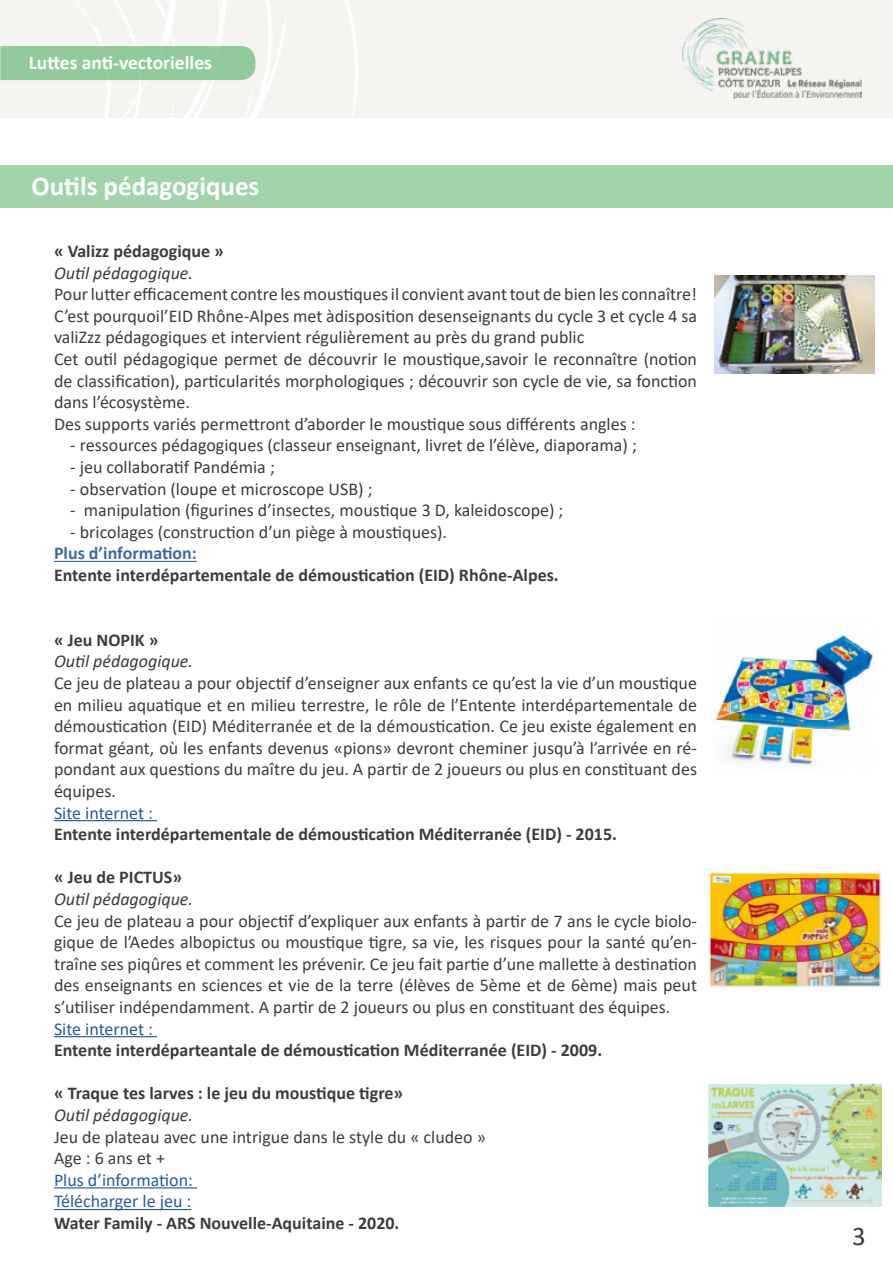
<style>
.page{position:relative;width:893px;height:1263px;background:#fff}
.page>*{position:absolute;margin:0;border:0;box-sizing:border-box;transform-origin:0 0}
.t1{font:700 27px "Calibri";color:#fff}
.t2{font:27px "Calibri";color:#3c3c3b}
.t3{font:700 19.5px "Calibri";color:#fff}
.t4{font:18px/21.6px "Calibri";color:#3d3d3c;text-align:justify}
.t5{font:18px/21.6px "Calibri";color:#3c3c3b}
.t6{font:700 18px "Calibri";color:#3c3c3b}
.t7{font:italic 18px "Calibri";color:#3c3c3b}
.t8{font:18px/21.6px "Calibri";color:#275b9b}
.t9{font:700 18px "Calibri";color:#3f68a5}
</style>
<div class="page">
<hr style="left:54px;top:561px;width:143px;height:1px;background:#3f68a5">
<hr style="left:54px;top:820px;width:103px;height:1px;background:#275b9b">
<hr style="left:54px;top:1036px;width:103px;height:1px;background:#275b9b">
<hr style="left:54px;top:1187px;width:143px;height:1px;background:#275b9b">
<hr style="left:54px;top:1209px;width:137px;height:1px;background:#275b9b">
<div style="left:0;top:0;width:893px;height:117px;background:#f6f4f1"></div>
<img style="left:76px;top:0;width:281px;height:117px">
<div style="left:0;top:46px;width:255px;height:34px;background:#93ca9b"></div>
<img style="left:682px;top:18px;width:179px;height:81px">
<div style="left:0;top:165px;width:893px;height:43px;background:#a2d3aa"></div>
<img style="left:714px;top:275px;width:160px;height:99px">
<img style="left:709px;top:871px;width:172px;height:119px">
<img style="left:713px;top:635px;width:163px;height:131px">
<img style="left:708px;top:1083px;width:174px;height:123px">
<p class="t3" style="left:29px;top:48px;width:185px">Luttes anti-vectorielles</p>
<h1 class="t1" style="left:32px;top:167px;width:229px">Outils pédagogiques</h1>
<p class="t6" style="left:54px;top:238px;width:171px">« Valizz pédagogique »</p>
<p class="t7" style="left:54px;top:260px;width:141px">Outil pédagogique.</p>
<p class="t5" style="left:54px;top:283px;width:645px">Pour lutter efficacement contre les moustiques il convient avant tout de bien les connaître!<br>C’est pourquoil’EID Rhône-Alpes met àdisposition desenseignants du cycle 3 et cycle 4 sa valiZzz pédagogiques et intervient régulièrement au près du grand public<br>Cet outil pédagogique permet de découvrir le moustique,savoir le reconnaître (notion de classification), particularités morphologiques ; découvrir son cycle de vie, sa fonction dans l’écosystème.<br>Des supports variés permettront d’aborder le moustique sous différents angles :</p>
<p class="t5" style="left:70px;top:434px;width:568px">- ressources pédagogiques (classeur enseignant, livret de l’élève, diaporama) ;</p>
<p class="t5" style="left:70px;top:456px;width:206px">- jeu collaboratif Pandémia ;</p>
<p class="t5" style="left:70px;top:477px;width:304px">- observation (loupe et microscope USB) ;</p>
<p class="t5" style="left:70px;top:499px;width:495px">- manipulation (figurines d’insectes, moustique 3 D, kaleidoscope) ;</p>
<p class="t5" style="left:70px;top:520px;width:378px">- bricolages (construction d’un piège à moustiques).</p>
<p class="t9" style="left:54px;top:541px;width:144px">Plus d’information:</p>
<p class="t6" style="left:54px;top:562px;width:506px">Entente interdépartementale de démoustication (EID) Rhône-Alpes.</p>
<p class="t6" style="left:54px;top:627px;width:106px">« Jeu NOPIK »</p>
<p class="t7" style="left:54px;top:649px;width:141px">Outil pédagogique.</p>
<p class="t4" style="left:54px;top:672px;width:644px">Ce jeu de plateau a pour objectif d’enseigner aux enfants ce qu’est la vie d’un moustique en milieu aquatique et en milieu terrestre, le rôle de l’Entente interdépartementale de démoustication (EID) Méditerranée et de la démoustication. Ce jeu existe également en format géant, où les enfants devenus «pions» devront cheminer jusqu’à l’arrivée en ré&shy;pondant aux questions du maître du jeu. A partir de 2 joueurs ou plus en constituant des équipes.</p>
<p class="t8" style="left:54px;top:801px;width:100px">Site internet :</p>
<p class="t6" style="left:54px;top:821px;width:564px">Entente interdépartementale de démoustication Méditerranée (EID) - 2015.</p>
<p class="t6" style="left:54px;top:865px;width:130px">« Jeu de PICTUS»</p>
<p class="t7" style="left:54px;top:886px;width:141px">Outil pédagogique.</p>
<p class="t4" style="left:54px;top:909px;width:644px">Ce jeu de plateau a pour objectif d’expliquer aux enfants à partir de 7 ans le cycle biolo&shy;gique de l’Aedes albopictus ou moustique tigre, sa vie, les risques pour la santé qu’en&shy;traîne ses piqûres et comment les prévenir. Ce jeu fait partie d’une mallette à destination des enseignants en sciences et vie de la terre (élèves de 5ème et de 6ème) mais peut s’utiliser indépendamment. A partir de 2 joueurs ou plus en constituant des équipes.</p>
<p class="t8" style="left:54px;top:1017px;width:100px">Site internet :</p>
<p class="t6" style="left:54px;top:1037px;width:550px">Entente interdéparteantale de démoustication Méditerranée (EID) - 2009.</p>
<p class="t6" style="left:54px;top:1081px;width:351px">« Traque tes larves : le jeu du moustique tigre»</p>
<p class="t7" style="left:54px;top:1102px;width:141px">Outil pédagogique.</p>
<p class="t4" style="left:54px;top:1125px;width:433px">Jeu de plateau avec une intrigue dans le style du « cludeo »<br>Age : 6 ans et +</p>
<p class="t8" style="left:54px;top:1168px;width:140px">Plus d’information:<br>Télécharger le jeu :</p>
<p class="t6" style="left:54px;top:1210px;width:347px">Water Family - ARS Nouvelle-Aquitaine - 2020.</p>
<h1 class="t2" style="left:852px;top:1217px;width:15px">3</h1>
</div>
